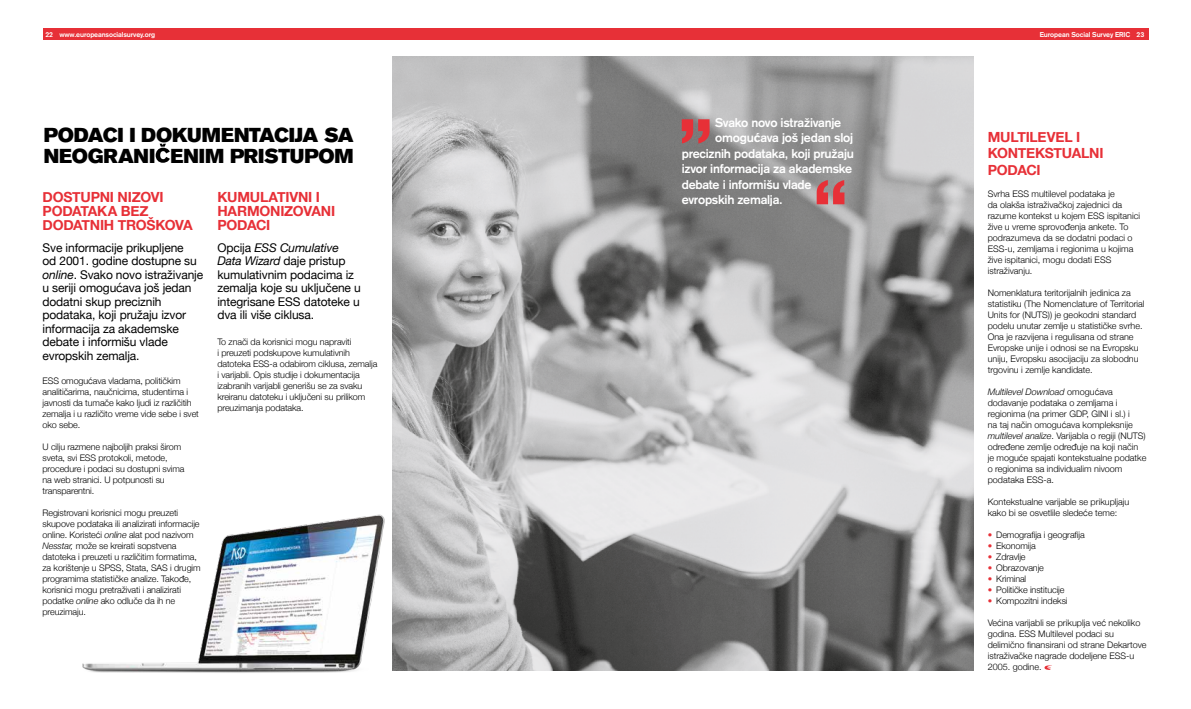
<style>
.page{position:relative;width:1191px;height:709px;background:#fff}
.page>*{position:absolute;margin:0;border:0;box-sizing:border-box;transform-origin:0 0}
.t1{font:20px/21px "Akzidenz Grotesk BE Super";letter-spacing:-.01em;color:#000}
.t2{font:700 14px/14px "Helvetica Neue";letter-spacing:-.015em;color:#e73037}
.t3{font:700 12.5px "Akzidenz Grotesk";letter-spacing:-.02em;color:#fff}
.t4{font:12px/13.5px "Helvetica Neue";letter-spacing:-.01em;color:#000}
.t5{font:300 9px/11px "Helvetica Neue";letter-spacing:-.01em;color:#000}
.t6{font:700 7px "Akzidenz Grotesk";letter-spacing:-.01em;color:#fff}
.s1{font-style:italic}
.s2{font-family:"Akzidenz Grotesk Pro"}
.s3{color:#e73037}
</style>
<div class="page">
<img style="left:392px;top:57px;width:581px;height:613px">
<div style="left:43px;top:29px;width:1105px;height:11px;background:#e73037"></div>
<svg style="left:816px;top:180px;width:28px;height:24px"></svg>
<svg style="left:681px;top:119px;width:28px;height:24px"></svg>
<svg style="left:156px;top:144px;width:14px;height:19px"></svg>
<svg style="left:1044px;top:665px;width:8px;height:5px"></svg>
<img style="left:82px;top:514px;width:303px;height:159px">
<p class="t6" style="left:45px;top:30px;width:111px">22 www.europeansocialsurvey.org</p>
<p class="t6" style="left:1039px;top:30px;width:106px">European Social Survey ERIC 23</p>
<h1 class="t1" style="left:44px;top:124px;width:311px">PODACI I DOKUMENTACIJA SA<br>NEOGRANI ENIM PRISTUPOM</h1>
<h2 class="t2" style="left:43px;top:191px;width:152px">DOSTUPNI NIZOVI<br>PODATAKA BEZ<br>DODATNIH TROŠKOVA</h2>
<p class="t4" style="left:43px;top:241px;width:162px">Sve informacije prikupljene<br>od 2001. godine dostupne su <span class="s1">online</span>. Svako novo istraživanje u seriji omogućava još jedan dodatni skup preciznih podataka, koji pružaju izvor informacija za akademske debate i informišu vlade evropskih zemalja.</p>
<p class="t5" style="left:43px;top:374px;width:158px">ESS omogućava vladama, političkim analitičarima, naučnicima, studentima i javnosti da tumače kako ljudi iz različitih zemalja i u različito vreme vide sebe i svet oko sebe.</p>
<p class="t5" style="left:43px;top:440px;width:144px">U cilju razmene najboljih praksi širom sveta, svi ESS protokoli, metode, procedure i podaci su dostupni svima na web stranici. U potpunosti su transparentni.</p>
<p class="t5" style="left:43px;top:506px;width:160px">Registrovani korisnici mogu preuzeti skupove podataka ili analizirati informacije online. Koristeći <span class="s1">online</span> alat pod nazivom <span class="s1">Nesstar,</span> može se kreirati sopstvena datoteka i preuzeti u različitim formatima, za korištenje u SPSS, Stata, SAS i drugim programima statističke analize. Takođe, korisnici mogu pretraživati i analizirati podatke <span class="s1">online</span> ako odluče da ih ne preuzimaju.</p>
<h2 class="t2" style="left:217px;top:191px;width:119px">KUMULATIVNI I<br>HARMONIZOVANI<br>PODACI</h2>
<h3 class="t4" style="left:217px;top:241px;width:145px">Opcija <span class="s1">ESS Cumulative<br>Data Wizard</span> daje pristup kumulativnim podacima iz zemalja koje su uključene u integrisane ESS datoteke u dva ili više ciklusa.</h3>
<p class="t5" style="left:217px;top:336px;width:161px">To znači da korisnici mogu napraviti<br>i preuzeti podskupove kumulativnih datoteka ESS-a odabirom ciklusa, zemalja i varijabli. Opis studije i dokumentacija izabranih varijabli generišu se za svaku kreiranu datoteku i uključeni su prilikom preuzimanja podataka.</p>
<h3 class="t3" style="left:715px;top:115px;width:127px">Svako novo istraživanje</h3>
<h3 class="t3" style="left:715px;top:130px;width:139px">omogu<span class="s2">ć</span>ava još jedan sloj</h3>
<h3 class="t3" style="left:681px;top:146px;width:174px">preciznih podataka, koji pružaju</h3>
<h3 class="t3" style="left:681px;top:161px;width:172px">izvor informacija za akademske</h3>
<h3 class="t3" style="left:681px;top:177px;width:131px">debate i informišu vlade</h3>
<h3 class="t3" style="left:681px;top:192px;width:102px">evropskih zemalja.</h3>
<h2 class="t2" style="left:987px;top:129px;width:117px;line-height:16.5px">MULTILEVEL I<br>KONTEKSTUALNI<br>PODACI</h2>
<p class="t5" style="left:987px;top:187px;width:154px">Svrha ESS multilevel podataka je<br>da olakša istraživačkoj zajednici da razume kontekst u kojem ESS ispitanici žive u vreme sprovođenja ankete. To podrazumeva da se dodatni podaci o ESS-u, zemljama i regionima u kojima žive ispitanici, mogu dodati ESS istraživanju.</p>
<p class="t5" style="left:987px;top:286px;width:158px">Nomenklatura teritorijalnih jedinica za statistiku (The Nomenclature of Territorial Units for (NUTS)) je geokodni standard podelu unutar zemlje u statističke svrhe.<br>Ona je razvijena i regulisana od strane Evropske unije i odnosi se na Evropsku uniju, Evropsku asocijaciju za slobodnu trgovinu i zemlje kandidate.</p>
<p class="t5" style="left:987px;top:385px;width:160px"><span class="s1">Multilevel Download</span> omogućava dodavanje podataka o zemljama i regionima (na primer GDP, GINI i sl.) i<br>na taj način omogućava kompleksnije <span class="s1">multilevel analize</span>. Varijabla o regiji (NUTS) određene zemlje određuje na koji način je moguće spajati kontekstualne podatke o regionima sa individualim nivoom podataka ESS-a.</p>
<p class="t5" style="left:987px;top:495px;width:143px">Kontekstualne varijable se prikupljaju kako bi se osvetlile sledeće teme:</p>
<p class="t5" style="left:987px;top:528px;width:98px"><span class="s3">•</span> Demografija i geografija</p>
<p class="t5" style="left:987px;top:539px;width:49px"><span class="s3">•</span> Ekonomija</p>
<p class="t5" style="left:987px;top:550px;width:39px"><span class="s3">•</span> Zdravlje</p>
<p class="t5" style="left:987px;top:561px;width:58px"><span class="s3">•</span> Obrazovanje</p>
<p class="t5" style="left:987px;top:572px;width:40px"><span class="s3">•</span> Kriminal</p>
<p class="t5" style="left:987px;top:583px;width:78px"><span class="s3">•</span> Političke institucije</p>
<p class="t5" style="left:987px;top:594px;width:81px"><span class="s3">•</span> Kompozitni indeksi</p>
<p class="t5" style="left:987px;top:616px;width:160px">Većina varijabli se prikuplja već nekoliko godina. ESS Multilevel podaci su delimično finansirani od strane Dekartove istraživačke nagrade dodeljene ESS-u 2005. godine.</p>
</div>
